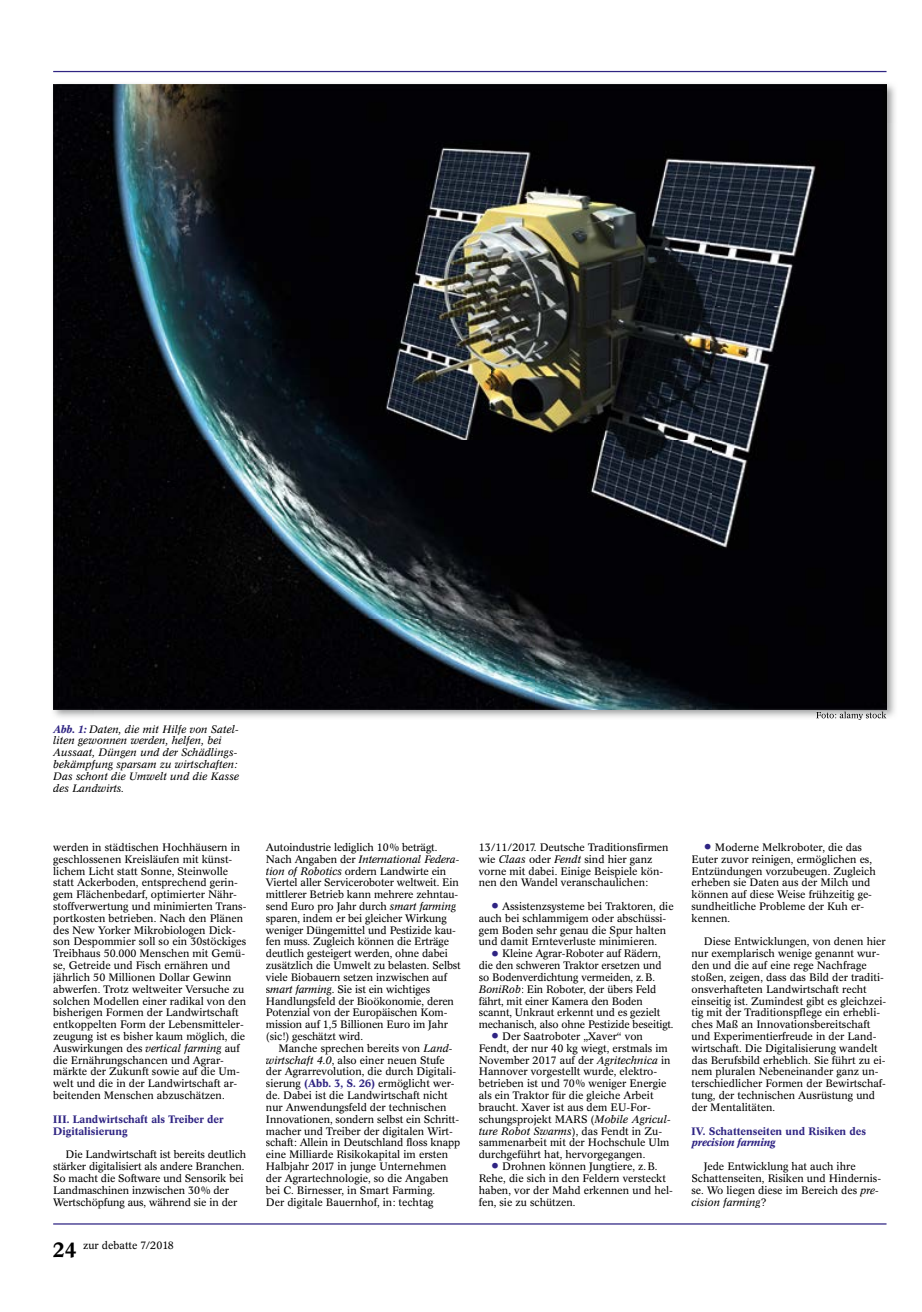
<style>
.page{position:relative;width:922px;height:1312px;background:#fff}
.page>*{position:absolute;margin:0;border:0;box-sizing:border-box;transform-origin:0 0}
.t1{font:10.62px/11.8px "Concorde BE";color:#000}
.t2{font:italic 10.62px/11.8px "Concorde BE";color:#000}
.t3{font:500 10.62px/11.9px "Concorde BE";color:#2f2483}
.t4{font:italic 500 10.62px "Concorde BE";color:#2f2483}
.s1{font-weight:500;color:#2f2483}
.s2{font-style:italic}
.s3{font-weight:500;font-size:20.62px}
.s4{font-size:23.75px;color:#2f2483}
</style>
<div class="page">
<hr style="left:53px;top:1222px;width:833px;height:2px;background:#2f2483">
<hr style="left:53px;top:71px;width:833px;height:1px;background:#2f2483">
<img style="left:886px;top:84px;width:9px;height:39px">
<img style="left:53px;top:709px;width:41px;height:9px">
<img style="left:853px;top:123px;width:42px;height:596px">
<img style="left:94px;top:709px;width:759px;height:9px">
<img style="left:53px;top:84px;width:833px;height:625px">
<img style="left:816px;top:711px;width:70px;height:8px">
<p class="t2" style="left:53px;top:723px;width:187px"><span class="s1">Abb. 1:</span> Daten, die mit Hilfe von Sa tel - liten gewonnen werden, helfen, bei<br>Aussaat, Düngen und der Schädlings&shy;bekämpfung sparsam zu wirtschaften:<br>Das schont die Umwelt und die Kasse des Landwirts.</p>
<p class="t1" style="left:53px;top:841px;width:195px">werden in städtischen Hochhäusern in geschlossenen Kreisläufen mit künst&shy;lichem Licht statt Sonne, Steinwolle statt Acker boden, entsprechend gerin&shy;gem Flächenbedarf, optimierter Nähr&shy;stoffverwertung und minimierten Trans&shy;portkosten betrieben. Nach den Plänen des New Yorker Mikrobiologen Dick&shy;son Despommier soll so ein 30stöckiges Treibhaus 50.000 Menschen mit Gemü&shy;se, Getreide und Fisch ernähren und jährlich 50 Millionen Dollar Gewinn abwerfen. Trotz weltweiter Versuche zu solchen Modellen einer radikal von den bisherigen Formen der Landwirtschaft entkoppelten Form der Lebensmitteler&shy;zeugung ist es bisher kaum möglich, die Auswirkungen des <span class="s2">vertical farming</span> auf die Ernährungschancen und Agrar&shy;märkte der Zukunft sowie auf die Um&shy;welt und die in der Landwirtschaft ar&shy;beitenden Menschen abzuschätzen.</p>
<p class="t3" style="left:53px;top:1112px;width:172px">III. Landwirtschaft als Treiber der<br>Digitalisierung</p>
<p class="t1" style="left:53px;top:1148px;width:194px;text-indent:12px">Die Landwirtschaft ist bereits deutlich stärker digitalisiert als andere Branchen.<br>So macht die Software und Sensorik bei Landmaschinen inzwischen 30 % der Wertschöpfung aus, während sie in der</p>
<p class="t1" style="left:53px;top:1239px;width:122px"><span class="s3">24</span> zur debatte 7/2018</p>
<p class="t1" style="left:266px;top:841px;width:196px">Autoindustrie lediglich 10 % beträgt.<br>Nach Angaben der <span class="s2">International Federa&shy;tion of Robotics</span> ordern Land wirte ein Viertel aller Serviceroboter weltweit. Ein mittlerer Betrieb kann mehrere zehntau&shy;send Euro pro Jahr durch <span class="s2">smart farming </span>sparen, indem er bei gleicher Wirkung weniger Düngemittel und Pestizide kau&shy;fen muss. Zugleich können die Erträge deutlich gesteigert werden, ohne dabei zusätzlich die Umwelt zu belasten. Selbst viele Bio bauern setzen inzwischen auf s<span class="s2">mart farming</span>. Sie ist ein wichtiges Handlungsfeld der Bioökonomie, deren Potenzial von der Europäischen Kom&shy;mission auf 1,5 Billionen Euro im Jahr (sic!) geschätzt wird.</p>
<p class="t1" style="left:266px;top:1042px;width:196px;text-indent:12px">Manche sprechen bereits von <span class="s2">Land&shy;wirtschaft 4.0</span>, also einer neuen Stufe der Agrarrevolution, die durch Digitali&shy;sierung <span class="s1">(Abb. 3, S. 26)</span> ermöglicht wer&shy;de. Dabei ist die Landwirtschaft nicht nur Anwendungsfeld der technischen Innovationen, sondern selbst ein Schritt&shy;macher und Treiber der digitalen Wirt&shy;schaft: Allein in Deutschland floss knapp eine Milliarde Risikokapital im ersten Halbjahr 2017 in junge Unternehmen der Agrartechnologie, so die Angaben bei C. Birnesser, in Smart Farming.<br>Der digitale Bauernhof, in: techtag</p>
<p class="t1" style="left:478px;top:841px;width:191px">13/11/2017. Deutsche Traditionsfirmen wie <span class="s2">Claas</span> oder <span class="s2">Fendt</span> sind hier ganz vorne mit dabei. Einige Beispiele kön&shy;nen den Wandel veranschaulichen:</p>
<p class="t1" style="left:478px;top:900px;width:196px;text-indent:12px"><span class="s4">•</span> Assistenzsysteme bei Traktoren, die auch bei schlammigem oder abschüssi&shy;gem Boden sehr genau die Spur halten und damit Ernteverluste minimieren.</p>
<p class="t1" style="left:478px;top:947px;width:196px;text-indent:12px"><span class="s4">•</span> Kleine Agrar-Roboter auf Rädern, die den schweren Traktor ersetzen und so Bodenverdichtung vermeiden, z. B.<br><span class="s2">BoniRob</span>: Ein Roboter, der übers Feld fährt, mit einer Kamera den Boden scannt, Unkraut erkennt und es gezielt mechanisch, also ohne Pestizide beseitigt.</p>
<p class="t1" style="left:478px;top:1030px;width:194px;text-indent:12px"><span class="s4">•</span> Der Saatroboter „Xaver“ von Fendt, der nur 40 kg wiegt, erstmals im November 2017 auf der <span class="s2">Agritechnica</span> in Hannover vorgestellt wurde, elektro&shy;betrieben ist und 70 % weniger Energie als ein Traktor für die gleiche Arbeit braucht. Xaver ist aus dem EU-For&shy;schungsprojekt MARS (<span class="s2">Mobile Agricul&shy;ture Robot Swarms</span>), das Fendt in Zu&shy;sammenarbeit mit der Hochschule Ulm durchgeführt hat, hervorgegangen.</p>
<p class="t1" style="left:478px;top:1160px;width:196px;text-indent:12px"><span class="s4">•</span> Drohnen können Jungtiere, z. B.<br>Rehe, die sich in den Feldern versteckt haben, vor der Mahd erkennen und hel&shy;fen, sie zu schützen.</p>
<p class="t1" style="left:691px;top:841px;width:186px;text-indent:12px"><span class="s4">•</span> Moderne Melkroboter, die das<br>Euter zuvor reinigen, ermöglichen es,<br>Entzündungen vorzubeugen. Zugleich erheben sie Daten aus der Milch und können auf diese Weise frühzeitig ge&shy;sundheitliche Probleme der Kuh er&shy;kennen.</p>
<p class="t1" style="left:691px;top:935px;width:196px;text-indent:12px">Diese Entwicklungen, von denen hier nur exemplarisch wenige genannt wur&shy;den und die auf eine rege Nachfrage stoßen, zeigen, dass das Bild der traditi&shy;onsverhafteten Landwirtschaft recht einseitig ist. Zumindest gibt es gleichzei&shy;tig mit der Traditionspflege ein erhebli&shy;ches Maß an Innovationsbereitschaft und Experimentierfreude in der Land&shy;wirtschaft. Die Digitalisierung wandelt das Berufsbild erheblich. Sie führt zu ei&shy;nem pluralen Nebeneinander ganz un&shy;terschiedlicher Formen der Bewirtschaf&shy;tung, der technischen Ausrüstung und der Mentalitäten.</p>
<p class="t3" style="left:691px;top:1124px;width:176px">IV. Schattenseiten und Risiken des</p>
<p class="t4" style="left:691px;top:1136px;width:85px">precision farming</p>
<p class="t1" style="left:691px;top:1160px;width:191px;text-indent:12px">Jede Entwicklung hat auch ihre<br>Schattenseiten, Risiken und Hindernis&shy;se. Wo liegen diese im Bereich des <span class="s2">pre&shy;cision farming</span>?</p>
</div>
